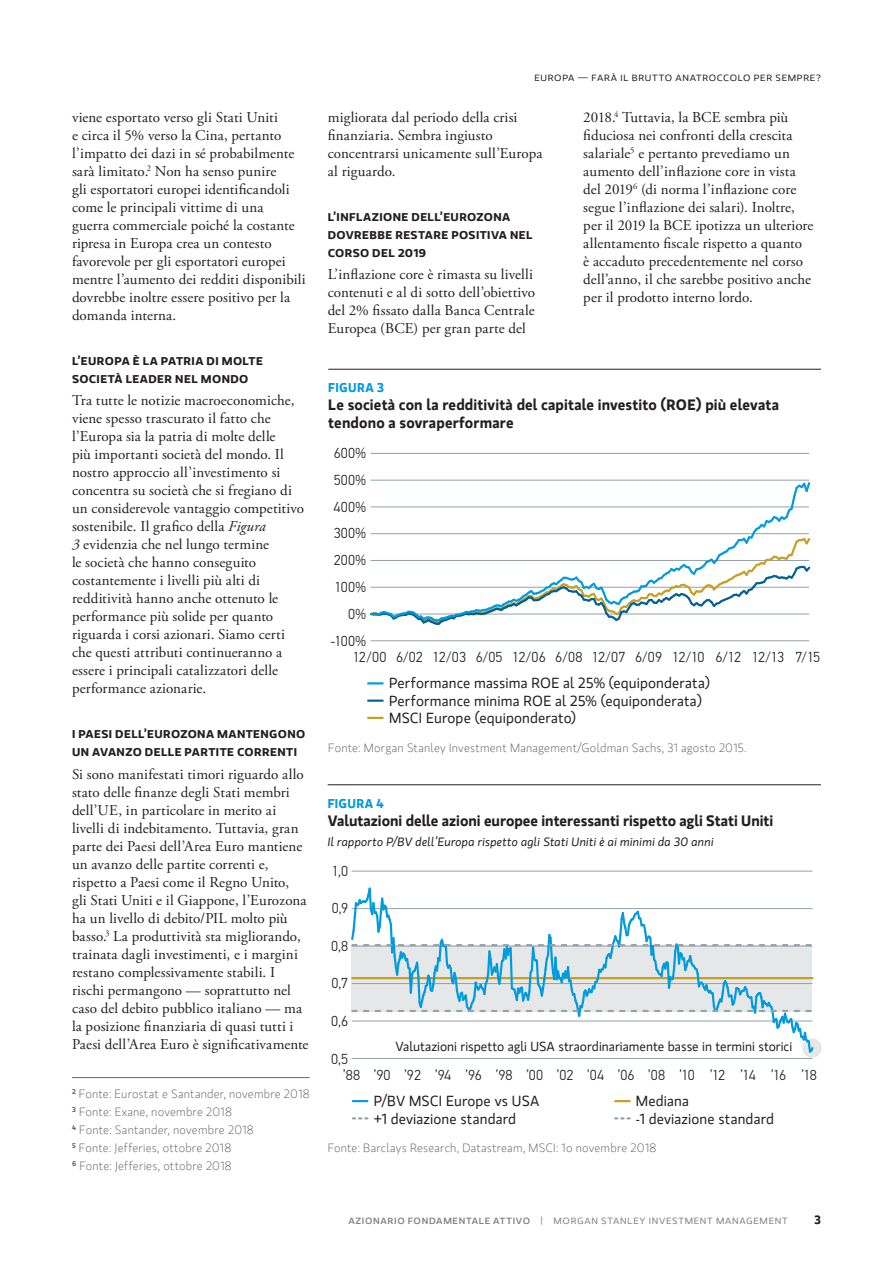
<style>
.page{position:relative;width:893px;height:1263px;background:#fff}
.page>*{position:absolute;margin:0;border:0;box-sizing:border-box;transform-origin:0 0}
.Body{font:15px/18px "Adobe Garamond Pro";letter-spacing:.005em;color:#231f20}
.Table_Title_w__Rule{font:700 15px/18px "MS Gloriola II Std";letter-spacing:.005em;color:#231f20}
.t1{font:14.55px/17.4px "MS Gloriola II Std";letter-spacing:.01em;color:#231f20}
.t2{font:300 14.55px/26.8px "PF Din Text Pro";letter-spacing:.005em;color:#231f20;text-align:right}
.t3{font:300 14.55px "PF Din Text Pro";letter-spacing:-.06em;color:#231f20}
.t4{font:13.05px "MS Gloriola II Std";color:#231f20}
.Table_Title_w__Rule-2{font:700 12.75px "MS Gloriola II Std";letter-spacing:.025em;color:#009bde}
.Footnote{font:300 12px "MS Gloriola II Std";letter-spacing:.02em;color:#69696c}
.Disclosure{font:300 12px "MS Gloriola II Std";letter-spacing:.02em;color:#69696c}
.Image_Caption{font:italic 12px "MS Gloriola II Std";letter-spacing:.015em;color:#231f20}
.Footnote_1st{font:300 12px "MS Gloriola II Std";letter-spacing:.02em;color:#69696c}
.t5{font:700 12px "MS Gloriola II Std";color:#231f20}
.Body_Subhead{font:700 11.25px/18px "MS Gloriola II Std";letter-spacing:.03em;color:#231f20;scale:1.1 1}
.t6{font:9px "MS Gloriola II Std";letter-spacing:.075em;color:#808285;scale:1.1 1}
.t7{font:9px "MS Gloriola II Std";letter-spacing:.065em;color:#231f20;scale:1.1 1}
.s1{font-style:italic}
.s2{font-weight:500}
</style>
<div class="page">
<hr style="left:328px;top:369px;width:493px;height:1px;background:#231f20">
<hr style="left:371px;top:453px;width:438px;height:1px;background:#94a2aa">
<hr style="left:371px;top:640px;width:438px;height:1px;background:#94a2aa">
<svg style="left:368px;top:682px;width:15px;height:2px"></svg>
<svg style="left:370px;top:480px;width:441px;height:145px"></svg>
<hr style="left:368px;top:699px;width:15px;height:3px;background:#006198">
<svg style="left:368px;top:717px;width:15px;height:2px"></svg>
<hr style="left:328px;top:784px;width:493px;height:1px;background:#231f20">
<div style="left:802px;top:1038px;width:20px;height:20px;background:#e6e7e9;border-radius:50%"></div>
<hr style="left:352px;top:871px;width:460px;height:1px;background:#94a2aa">
<hr style="left:352px;top:1058px;width:460px;height:1px;background:#94a2aa">
<svg style="left:353px;top:1100px;width:14px;height:2px"></svg>
<svg style="left:351px;top:887px;width:464px;height:166px"></svg>
<svg style="left:615px;top:1100px;width:15px;height:2px"></svg>
<svg style="left:353px;top:1117px;width:14px;height:2px"></svg>
<svg style="left:615px;top:1117px;width:15px;height:2px"></svg>
<hr style="left:72px;top:1077px;width:238px;height:1px;background:#69696c">
<p class="Body" style="left:72px;top:108px;width:235px">viene esportato verso gli Stati Uniti<br>e circa il 5% verso la Cina, pertanto l’impatto dei dazi in sé probabilmente sarà limitato.<sup>2</sup> Non ha senso punire<br>gli esportatori europei identificandoli come le principali vittime di una<br>guerra commerciale poiché la costante ripresa in Europa crea un contesto favorevole per gli esportatori europei mentre l’aumento dei redditi disponibili dovrebbe inoltre essere positivo per la domanda interna.</p>
<p class="Body_Subhead" style="left:72px;top:351px;width:175px">L’EUROPA È LA PATRIA DI MOLTE<br>SOCIETÀ LEADER NEL MONDO</p>
<p class="Body" style="left:72px;top:392px;width:234px">Tra tutte le notizie macroeconomiche, viene spesso trascurato il fatto che l’Europa sia la patria di molte delle<br>più importanti società del mondo. Il nostro approccio all’investimento si concentra su società che si fregiano di un considerevole vantaggio competitivo sostenibile. Il grafico della <span class="s1">Figura<br>3</span> evidenzia che nel lungo termine<br>le società che hanno conseguito costantemente i livelli più alti di redditività hanno anche ottenuto le performance più solide per quanto riguarda i corsi azionari. Siamo certi che questi attributi continueranno a essere i principali catalizzatori delle performance azionarie.</p>
<p class="Body_Subhead" style="left:72px;top:725px;width:214px">I PAESI DELL’EUROZONA MANTENGONO<br>UN AVANZO DELLE PARTITE CORRENTI</p>
<p class="Body" style="left:72px;top:765px;width:238px">Si sono manifestati timori riguardo allo stato delle finanze degli Stati membri dell’UE, in particolare in merito ai livelli di indebitamento. Tuttavia, gran parte dei Paesi dell’Area Euro mantiene un avanzo delle partite correnti e, rispetto a Paesi come il Regno Unito,<br>gli Stati Uniti e il Giappone, l’Eurozona ha un livello di debito/PIL molto più basso.<sup>3</sup> La produttività sta migliorando, trainata dagli investimenti, e i margini restano complessivamente stabili. I rischi permangono — soprattutto nel caso del debito pubblico italiano — ma la posizione finanziaria di quasi tutti i Paesi dell’Area Euro è significativamente</p>
<p class="Footnote" style="left:72px;top:1086px;width:239px"><sup>2</sup> Fonte: Eurostat e Santander, novembre 2018</p>
<p class="Footnote_1st" style="left:72px;top:1104px;width:161px"><sup>3</sup> Fonte: Exane, novembre 2018</p>
<p class="Footnote" style="left:72px;top:1122px;width:183px"><sup>4</sup> Fonte: Santander, novembre 2018</p>
<p class="Footnote" style="left:72px;top:1140px;width:161px"><sup>5</sup> Fonte: Jefferies, ottobre 2018</p>
<p class="Footnote" style="left:72px;top:1158px;width:161px"><sup>6</sup> Fonte: Jefferies, ottobre 2018</p>
<p class="t7" style="left:534px;top:72px;width:262px">EUROPA — FARÀ IL BRUTTO ANATROCCOLO PER SEMPRE?</p>
<p class="Body" style="left:328px;top:108px;width:216px">migliorata dal periodo della crisi finanziaria. Sembra ingiusto concentrarsi unicamente sull’Europa al riguardo.</p>
<p class="Body_Subhead" style="left:328px;top:207px;width:188px">L’INFLAZIONE DELL’EUROZONA<br>DOVREBBE RESTARE POSITIVA NEL<br>CORSO DEL 2019</p>
<p class="Body" style="left:328px;top:266px;width:209px">L’inflazione core è rimasta su livelli contenuti e al di sotto dell’obiettivo del 2% fissato dalla Banca Centrale Europea (BCE) per gran parte del</p>
<p class="Body" style="left:583px;top:108px;width:232px">2018.<sup>4</sup> Tuttavia, la BCE sembra più fiduciosa nei confronti della crescita salariale<sup>5</sup> e pertanto prevediamo un aumento dell’inflazione core in vista del 2019<sup>6</sup> (di norma l’inflazione core segue l’inflazione dei salari). Inoltre, per il 2019 la BCE ipotizza un ulteriore allentamento fiscale rispetto a quanto<br>è accaduto precedentemente nel corso dell’anno, il che sarebbe positivo anche per il prodotto interno lordo.</p>
<p class="Table_Title_w__Rule-2" style="left:328px;top:378px;width:57px">FIGURA 3</p>
<p class="Table_Title_w__Rule" style="left:328px;top:395px;width:452px">Le società con la redditività del capitale investito (ROE) più elevata tendono a sovraperformare</p>
<p class="t2" style="left:334px;top:440px;width:34px">600%</p>
<p class="t2" style="left:334px;top:466px;width:34px">500%</p>
<p class="t2" style="left:333px;top:493px;width:34px">400%</p>
<p class="t2" style="left:334px;top:520px;width:34px">300%</p>
<p class="t2" style="left:334px;top:547px;width:34px">200%</p>
<p class="t2" style="left:330px;top:574px;width:38px">100%<br>0% -100%</p>
<p class="t3" style="left:353px;top:649px;width:469px">12/00 6/02 12/03 6/05 12/06 6/08 12/07 6/09 12/10 6/12 12/13 7/15</p>
<p class="t1" style="left:389px;top:674px;width:322px">Performance massima ROE al 25% (equiponderata)<br>Performance minima ROE al 25% (equiponderata)<br>MSCI Europe (equiponderato)</p>
<p class="Disclosure" style="left:328px;top:739px;width:420px">Fonte: Morgan Stanley Investment Management/Goldman Sachs, 31 agosto 2015.</p>
<p class="Table_Title_w__Rule-2" style="left:328px;top:794px;width:58px">FIGURA 4</p>
<p class="Table_Title_w__Rule" style="left:328px;top:811px;width:447px">Valutazioni delle azioni europee interessanti rispetto agli Stati Uniti</p>
<p class="Image_Caption" style="left:328px;top:834px;width:388px">Il rapporto P/BV dell’Europa rispetto agli Stati Uniti è ai minimi da 30 anni</p>
<p class="t2" style="left:332px;top:857px;width:18px">1,0</p>
<p class="t2" style="left:332px;top:895px;width:18px">0,9</p>
<p class="t2" style="left:331px;top:932px;width:19px">0,8</p>
<p class="t2" style="left:332px;top:970px;width:18px">0,7</p>
<p class="t2" style="left:331px;top:1008px;width:18px">0,6</p>
<p class="t2" style="left:331px;top:1045px;width:19px">0,5</p>
<p class="t4" style="left:395px;top:1037px;width:398px">Valutazioni rispetto agli USA straordinariamente basse in termini storici</p>
<p class="t2" style="left:343px;top:1062px;width:475px">’88 ’90 ’92 ’94 ’96 ’98 ’00 ’02 ’04 ’06 ’08 ’10 ’12 ’14 ’16 ’18</p>
<p class="t1" style="left:374px;top:1092px;width:167px">P/BV MSCI Europe vs USA</p>
<p class="t1" style="left:636px;top:1092px;width:55px">Mediana</p>
<p class="t1" style="left:374px;top:1109px;width:144px">+1 deviazione standard</p>
<p class="t1" style="left:636px;top:1109px;width:140px">-1 deviazione standard</p>
<p class="Disclosure" style="left:328px;top:1140px;width:330px">Fonte: Barclays Research, Datastream, MSCI: 1o novembre 2018</p>
<p class="t6" style="left:348px;top:1215px;width:401px"><span class="s2">AZIONARIO FONDAMENTALE ATTIVO</span> | MORGAN STANLEY INVESTMENT MANAGEMENT</p>
<p class="t5" style="left:814px;top:1211px;width:8px">3</p>
</div>
